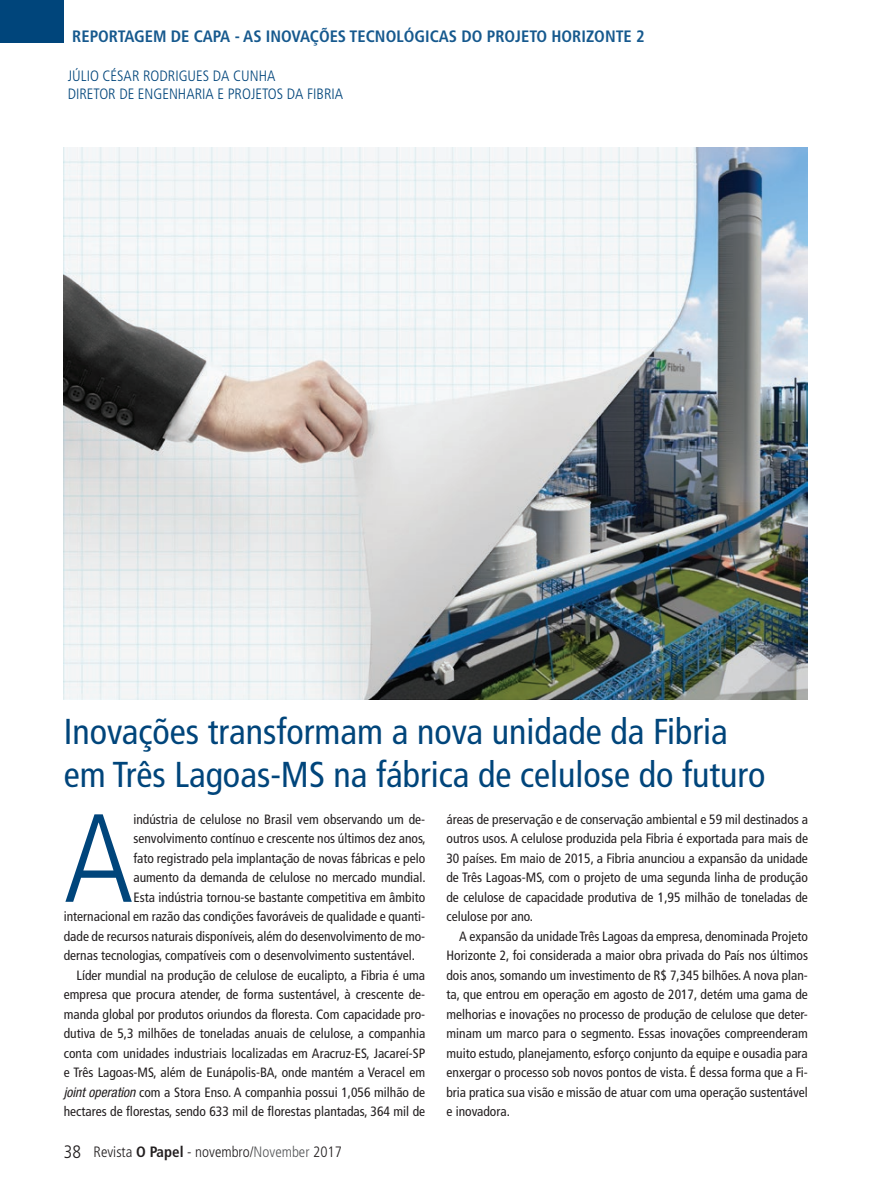
<style>
.page{position:relative;width:893px;height:1191px;background:#fff}
.page>*{position:absolute;margin:0;border:0;box-sizing:border-box;transform-origin:0 0}
.t1{font:300 condensed 125.25px "Frutiger LT Std";color:#00457b}
.t2{font:condensed 36px/43.2px "Frutiger LT Std";color:#00457b}
.t3{font:300 condensed 18px "Frutiger LT Std";color:#231f20}
.t4{font:700 condensed 16.5px "Frutiger LT Std";color:#16598e}
.t5{font:300 condensed 15px/18px "Frutiger LT Std";color:#00457b}
.t6{font:300 condensed 15px "Frutiger LT Std";color:#231f20}
.t7{font:condensed 13.5px/19.5px "Frutiger LT Std";color:#231f20;text-align:justify}
.s1{font-family:"Helvetica Neue LT Std";font-style:italic}
.s2{font-weight:700}
.s3{color:#57585a}
</style>
<div class="page">
<img style="left:64px;top:147px;width:744px;height:552px">
<div style="left:0;top:0;width:64px;height:43px;background:#00457b"></div>
<p class="t4" style="left:72px;top:27px;width:574px">REPORTAGEM DE CAPA - AS INOVAÇÕES TECNOLÓGICAS DO PROJETO HORIZONTE 2</p>
<p class="t5" style="left:68px;top:67px;width:277px">JÚLIO CÉSAR RODRIGUES DA CUNHA<br>DIRETOR DE ENGENHARIA E PROJETOS DA FIBRIA</p>
<h2 class="t2" style="left:64px;top:710px;width:703px">Inovações transformam a nova unidade da Fibria em Três Lagoas-MS na fábrica de celulose do futuro</h2>
<h1 class="t1" style="left:64px;top:787px;width:71px">A</h1>
<p class="t7" style="left:133px;top:809px;width:293px">indústria de celulose no Brasil vem observando um de-</p>
<p class="t7" style="left:133px;top:829px;width:294px">senvolvimento contínuo e crescente nos últimos dez anos,</p>
<p class="t7" style="left:133px;top:848px;width:293px">fato registrado pela implantação de novas fábricas e pelo</p>
<p class="t7" style="left:133px;top:868px;width:294px">aumento da demanda de celulose no mercado mundial.</p>
<p class="t7" style="left:133px;top:887px;width:293px">Esta indústria tornou-se bastante competitiva em âmbito</p>
<p class="t7" style="left:64px;top:907px;width:363px">internacional em razão das condições favoráveis de qualidade e quanti-</p>
<p class="t7" style="left:64px;top:926px;width:363px">dade de recursos naturais disponíveis, além do desenvolvimento de mo-</p>
<p class="t7" style="left:64px;top:946px;width:353px">dernas tecnologias, compatíveis com o desenvolvimento sustentável.</p>
<p class="t7" style="left:77px;top:965px;width:350px">Líder mundial na produção de celulose de eucalipto, a Fibria é uma</p>
<p class="t7" style="left:64px;top:985px;width:363px">empresa que procura atender, de forma sustentável, à crescente de-</p>
<p class="t7" style="left:64px;top:1004px;width:363px">manda global por produtos oriundos da floresta. Com capacidade pro-</p>
<p class="t7" style="left:64px;top:1024px;width:363px">dutiva de 5,3 milhões de toneladas anuais de celulose, a companhia</p>
<p class="t7" style="left:64px;top:1043px;width:363px">conta com unidades industriais localizadas em Aracruz-ES, Jacareí-SP</p>
<p class="t7" style="left:64px;top:1063px;width:363px">e Três Lagoas-MS, além de Eunápolis-BA, onde mantém a Veracel em</p>
<p class="t7" style="left:64px;top:1082px;width:363px"><span class="s1">joint operation</span> com a Stora Enso. A companhia possui 1,056 milhão de</p>
<p class="t7" style="left:64px;top:1102px;width:363px">hectares de florestas, sendo 633 mil de florestas plantadas, 364 mil de</p>
<h3 class="t3" style="left:64px;top:1141px;width:19px">38</h3>
<p class="t6" style="left:94px;top:1142px;width:250px">Revista <span class="s2">O Papel</span> - novembro/<span class="s3">November</span> 2017</p>
<p class="t7" style="left:446px;top:809px;width:363px">áreas de preservação e de conservação ambiental e 59 mil destinados a outros usos. A celulose produzida pela Fibria é exportada para mais de 30 países. Em maio de 2015, a Fibria anunciou a expansão da unidade de Três Lagoas-MS, com o projeto de uma segunda linha de produção de celulose de capacidade produtiva de 1,95 milhão de toneladas de celulose por ano.</p>
<p class="t7" style="left:446px;top:926px;width:363px;text-indent:13px">A expansão da unidade Três Lagoas da empresa, denominada Projeto Horizonte 2, foi considerada a maior obra privada do País nos últimos dois anos, somando um investimento de R$ 7,345 bilhões. A nova plan&shy;ta, que entrou em operação em agosto de 2017, detém uma gama de melhorias e inovações no processo de produção de celulose que deter&shy;minam um marco para o segmento. Essas inovações compreenderam muito estudo, planejamento, esforço conjunto da equipe e ousadia para enxergar o processo sob novos pontos de vista. É dessa forma que a Fi&shy;bria pratica sua visão e missão de atuar com uma operação sustentável e inovadora.</p>
</div>
